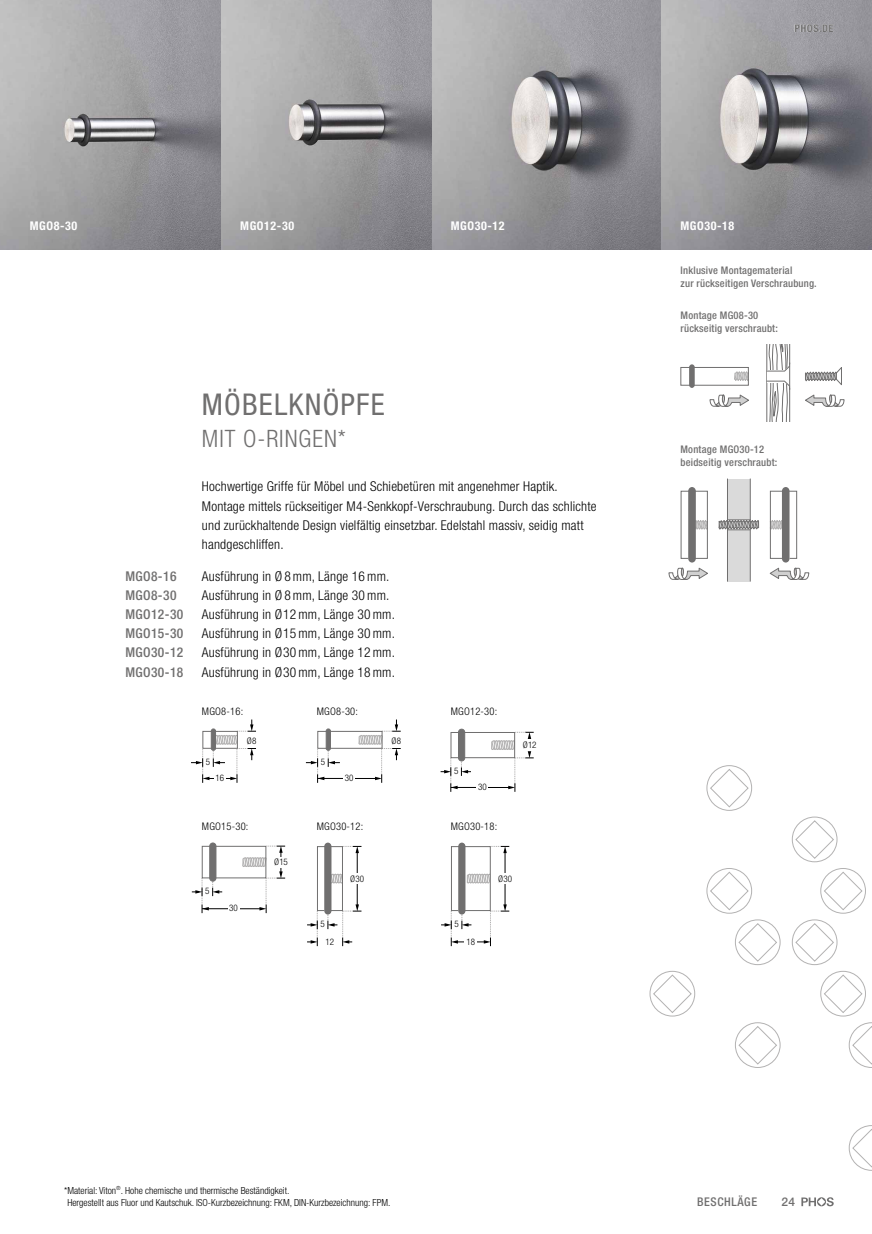
<style>
.page{position:relative;width:872px;height:1234px;background:#fff}
.page>*{position:absolute;margin:0;border:0;box-sizing:border-box;transform-origin:0 0}
.t1{font:condensed 30px "Helvetica Neue LT Std";letter-spacing:.04em;color:#706f6f}
.t2{font:300 condensed 24px "Helvetica Neue LT Std";letter-spacing:.04em;color:#706f6f}
.t3{font:300 condensed 13.5px/19.2px "Helvetica Neue LT Std";letter-spacing:.015em;color:#000}
.t4{font:500 condensed 13.5px "Helvetica Neue LT Std";letter-spacing:.03em;color:#706f6f}
.t5{font:700 condensed 12px "Helvetica Neue LT Std";letter-spacing:.05em;color:#fff}
.t6{font:500 condensed 12px "Helvetica Neue LT Std";letter-spacing:.05em;color:#706f6f}
.t7{font:500 12px "Helvetica Neue LT Std";color:#706f6f}
.t8{font:500 condensed 10.5px/12.8px "Helvetica Neue LT Std";letter-spacing:.02em;color:#706f6f}
.t9{font:300 condensed 10.5px "Helvetica Neue LT Std";letter-spacing:.02em;color:#000}
.t10{font:700 condensed 10.5px "Helvetica Neue LT Std";letter-spacing:.05em;color:#706f6f}
.t11{font:300 condensed 9.75px/12.8px "Helvetica Neue LT Std";color:#000}
.t12{font:300 condensed 9px "Helvetica Neue LT Std";color:#000}
</style>
<div class="page">
<img style="left:0;top:0;width:872px;height:249px">
<div style="left:450px;top:732px;width:65px;height:26px;border:1px solid #706f6f"></div>
<div style="left:458px;top:729px;width:7px;height:31px;background:#706f6f;border-radius:3px"></div>
<div style="left:458px;top:728px;width:7px;height:33px;border:1px solid #706f6f;border-radius:3px"></div>
<hr style="left:451px;top:787px;width:30px;height:1px;background:#000">
<div style="left:476px;top:783px;width:12px;height:8px;background:#fff"></div>
<svg style="left:440px;top:757px;width:31px;height:34px"></svg>
<div style="left:453px;top:767px;width:6px;height:8px;background:#fff"></div>
<svg style="left:485px;top:731px;width:49px;height:60px"></svg>
<div style="left:317px;top:730px;width:65px;height:18px;border:1px solid #706f6f"></div>
<hr style="left:326px;top:728px;width:4px;height:22px;background:#706f6f;border-radius:2px">
<div style="left:326px;top:728px;width:5px;height:22px;border:1px solid #706f6f;border-radius:2px"></div>
<hr style="left:318px;top:778px;width:30px;height:1px;background:#000">
<div style="left:343px;top:774px;width:12px;height:8px;background:#fff"></div>
<svg style="left:352px;top:719px;width:49px;height:63px"></svg>
<svg style="left:306px;top:748px;width:34px;height:34px"></svg>
<svg style="left:191px;top:719px;width:65px;height:63px"></svg>
<div style="left:324px;top:842px;width:7px;height:72px;border:2px solid #706f6f;border-radius:3px"></div>
<svg style="left:307px;top:845px;width:54px;height:100px"></svg>
<div style="left:458px;top:842px;width:7px;height:72px;border:2px solid #706f6f;border-radius:3px"></div>
<svg style="left:441px;top:845px;width:68px;height:100px"></svg>
<div style="left:464px;top:936px;width:13px;height:10px;background:#fff"></div>
<svg style="left:734px;top:371px;width:15px;height:10px"></svg>
<div style="left:680px;top:367px;width:68px;height:18px;border:1px solid #706f6f"></div>
<div style="left:689px;top:365px;width:5px;height:22px;background:#706f6f;border-radius:2px"></div>
<div style="left:689px;top:364px;width:5px;height:23px;border:1px solid #706f6f;border-radius:2px"></div>
<svg style="left:766px;top:344px;width:25px;height:77px"></svg>
<svg style="left:805px;top:367px;width:37px;height:18px"></svg>
<svg style="left:709px;top:394px;width:40px;height:12px"></svg>
<svg style="left:805px;top:394px;width:39px;height:12px"></svg>
<svg style="left:668px;top:567px;width:40px;height:12px"></svg>
<svg style="left:680px;top:490px;width:28px;height:69px"></svg>
<div style="left:689px;top:487px;width:6px;height:74px;background:#706f6f;border-radius:3px"></div>
<div style="left:688px;top:487px;width:8px;height:75px;border:2px solid #706f6f;border-radius:3px"></div>
<div style="left:727px;top:478px;width:23px;height:103px;background:#dadada"></div>
<svg style="left:718px;top:519px;width:41px;height:11px"></svg>
<hr style="left:727px;top:479px;width:1px;height:102px;background:#706f6f">
<hr style="left:750px;top:479px;width:1px;height:102px;background:#706f6f">
<svg style="left:769px;top:567px;width:40px;height:12px"></svg>
<svg style="left:769px;top:490px;width:28px;height:69px"></svg>
<div style="left:782px;top:487px;width:6px;height:74px;background:#706f6f;border-radius:3px"></div>
<div style="left:782px;top:487px;width:7px;height:75px;border:2px solid #706f6f;border-radius:3px"></div>
<svg style="left:706px;top:765px;width:46px;height:46px"></svg>
<svg style="left:649px;top:970px;width:46px;height:46px"></svg>
<svg style="left:706px;top:868px;width:75px;height:97px"></svg>
<svg style="left:735px;top:1022px;width:46px;height:45px"></svg>
<svg style="left:791px;top:816px;width:81px;height:251px"></svg>
<svg style="left:848px;top:1125px;width:24px;height:45px"></svg>
<div style="left:202px;top:845px;width:64px;height:33px;border:1px solid #706f6f"></div>
<div style="left:210px;top:842px;width:6px;height:39px;background:#706f6f;border-radius:3px"></div>
<div style="left:209px;top:842px;width:7px;height:39px;border:1px solid #706f6f;border-radius:3px"></div>
<hr style="left:202px;top:908px;width:30px;height:1px;background:#000">
<div style="left:228px;top:904px;width:11px;height:8px;background:#fff"></div>
<svg style="left:192px;top:877px;width:30px;height:35px"></svg>
<div style="left:204px;top:887px;width:7px;height:8px;background:#fff"></div>
<svg style="left:236px;top:845px;width:49px;height:67px"></svg>
<svg style="left:801px;top:1197px;width:32px;height:8px"></svg>
<p class="t10" style="left:794px;top:22px;width:41px">PHOS.DE</p>
<p class="t5" style="left:30px;top:218px;width:49px">MGO8-30</p>
<p class="t5" style="left:451px;top:218px;width:55px">MGO30-12</p>
<p class="t5" style="left:680px;top:218px;width:55px">MGO30-18</p>
<p class="t5" style="left:240px;top:218px;width:55px">MGO12-30</p>
<h1 class="t1" style="left:202px;top:387px;width:184px">MÖBELKNÖPFE</h1>
<h2 class="t2" style="left:202px;top:424px;width:145px">MIT O-RINGEN*</h2>
<p class="t3" style="left:202px;top:477px;width:396px">Hochwertige Griffe für Möbel und Schiebetüren mit angenehmer Haptik.<br>Montage mittels rückseitiger M4-Senkkopf-Verschraubung. Durch das schlichte und zurückhaltende Design vielfältig einsetzbar. Edelstahl massiv, seidig matt handgeschliffen.</p>
<p class="t4" style="left:125px;top:568px;width:53px">MGO8-16</p>
<p class="t3" style="left:202px;top:566px;width:189px">Ausführung in Ø 8mm, Länge 16mm.</p>
<p class="t4" style="left:125px;top:587px;width:53px">MGO8-30</p>
<p class="t3" style="left:202px;top:585px;width:189px">Ausführung in Ø 8mm, Länge 30mm.</p>
<p class="t4" style="left:125px;top:606px;width:60px">MGO12-30</p>
<p class="t3" style="left:202px;top:604px;width:194px">Ausführung in Ø12mm, Länge 30mm.</p>
<p class="t4" style="left:125px;top:625px;width:60px">MGO15-30</p>
<p class="t3" style="left:202px;top:623px;width:194px">Ausführung in Ø15mm, Länge 30mm.</p>
<p class="t4" style="left:125px;top:644px;width:60px">MGO30-12</p>
<p class="t3" style="left:202px;top:642px;width:194px">Ausführung in Ø30mm, Länge 12mm.</p>
<p class="t4" style="left:125px;top:663px;width:60px">MGO30-18</p>
<p class="t3" style="left:202px;top:662px;width:194px">Ausführung in Ø30mm, Länge 18mm.</p>
<p class="t9" style="left:202px;top:705px;width:43px">MGO8-16:</p>
<p class="t9" style="left:317px;top:705px;width:43px">MGO8-30:</p>
<p class="t9" style="left:451px;top:705px;width:48px">MGO12-30:</p>
<p class="t12" style="left:206px;top:756px;width:6px">5</p>
<p class="t12" style="left:215px;top:772px;width:10px">16</p>
<p class="t12" style="left:247px;top:735px;width:11px">Ø8</p>
<p class="t12" style="left:321px;top:756px;width:6px">5</p>
<p class="t12" style="left:345px;top:772px;width:10px">30</p>
<p class="t12" style="left:391px;top:735px;width:11px">Ø8</p>
<p class="t12" style="left:454px;top:765px;width:6px">5</p>
<p class="t12" style="left:478px;top:781px;width:10px">30</p>
<p class="t12" style="left:523px;top:739px;width:15px">Ø12</p>
<p class="t9" style="left:202px;top:819px;width:48px">MGO15-30:</p>
<p class="t9" style="left:317px;top:819px;width:48px">MGO30-12:</p>
<p class="t9" style="left:451px;top:819px;width:48px">MGO30-18:</p>
<p class="t12" style="left:205px;top:885px;width:6px">5</p>
<p class="t12" style="left:229px;top:902px;width:10px">30</p>
<p class="t12" style="left:274px;top:856px;width:15px">Ø15</p>
<p class="t12" style="left:320px;top:918px;width:6px">5</p>
<p class="t12" style="left:326px;top:936px;width:10px">12</p>
<p class="t12" style="left:350px;top:873px;width:16px">Ø30</p>
<p class="t12" style="left:454px;top:918px;width:6px">5</p>
<p class="t12" style="left:466px;top:936px;width:10px">18</p>
<p class="t12" style="left:498px;top:873px;width:16px">Ø30</p>
<p class="t8" style="left:680px;top:264px;width:138px">Inklusive Montagematerial<br>zur rückseitigen Verschraubung.</p>
<p class="t8" style="left:680px;top:309px;width:99px">Montage MG08-30 rückseitig verschraubt:</p>
<p class="t8" style="left:680px;top:443px;width:98px">Montage MGO30-12 beidseitig verschraubt:</p>
<p class="t11" style="left:67px;top:1183px;width:324px;text-indent:-3px">*Material: Viton<sup>®</sup>. Hohe chemische und thermische Beständigkeit.<br>Hergestellt aus Fluor und Kautschuk. ISO-Kurzbezeichnung: FKM, DIN-Kurzbezeichnung: FPM.</p>
<p class="t6" style="left:697px;top:1194px;width:61px">BESCHLÄGE</p>
<p class="t7" style="left:781px;top:1194px;width:15px">24</p>
</div>
